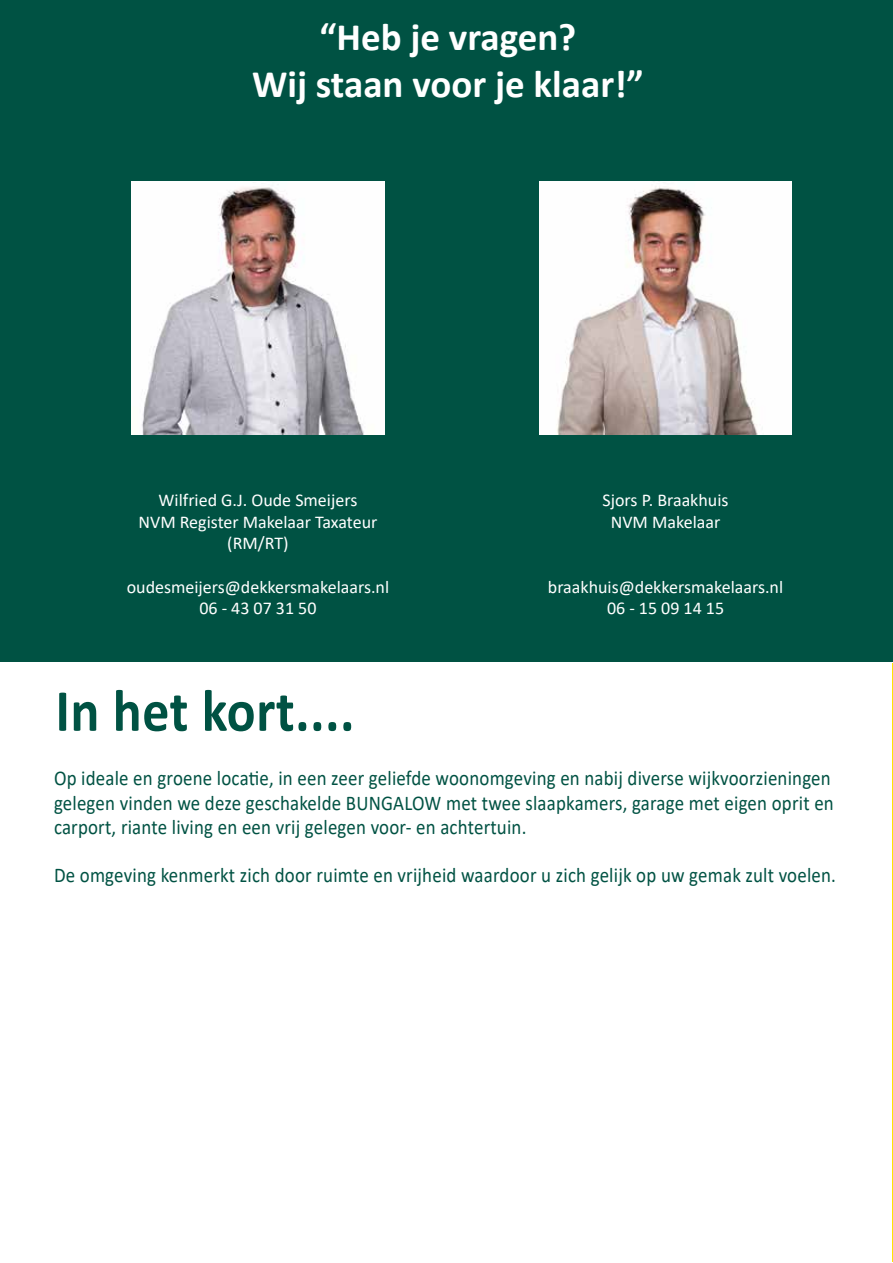
<style>
.page{position:relative;width:893px;height:1263px;background:#fff}
.page>*{position:absolute;margin:0;border:0;box-sizing:border-box;transform-origin:0 0}
.t1{font:700 60px "Calibri";letter-spacing:.01em;color:#005243;scale:.9 1}
.t2{font:700 39px/46.8px "Calibri";color:#fff;text-align:center}
.t3{font:21px/24px "Calibri";letter-spacing:.01em;color:#005243;scale:.9 1}
.t4{font:18px/21.6px "Calibri";color:#fff;text-align:center}
</style>
<div class="page">
<hr style="left:892px;top:663px;width:1px;height:599px;background:#ffe400">
<div style="left:0;top:0;width:892px;height:662px;background:#005243"></div>
<img style="left:132px;top:182px;width:252px;height:252px">
<img style="left:539px;top:182px;width:253px;height:252px">
<h2 class="t2" style="left:252px;top:13px;width:393px">“Heb je vragen?<br>Wij staan voor je klaar!”</h2>
<p class="t4" style="left:139px;top:489px;width:240px">Wilfried G.J. Oude Smeijers<br>NVM Register Makelaar Taxateur (RM/RT)</p>
<p class="t4" style="left:127px;top:575px;width:264px">oudesmeijers@dekkersmakelaars.nl<br>06 - 43 07 31 50</p>
<p class="t4" style="left:603px;top:489px;width:127px">Sjors P. Braakhuis<br>NVM Makelaar</p>
<p class="t4" style="left:548px;top:575px;width:237px">braakhuis@dekkersmakelaars.nl<br>06 - 15 09 14 15</p>
<h1 class="t1" style="left:56px;top:668px;width:334px">In het kort....</h1>
<p class="t3" style="left:54px;top:766px;width:868px">Op ideale en groene locatie, in een zeer geliefde woonomgeving en nabij diverse wijkvoorzieningen gelegen vinden we deze geschakelde BUNGALOW met twee slaapkamers, garage met eigen oprit en carport, riante living en een vrij gelegen voor- en achtertuin.</p>
<p class="t3" style="left:54px;top:862px;width:870px">De omgeving kenmerkt zich door ruimte en vrijheid waardoor u zich gelijk op uw gemak zult voelen.</p>
</div>
